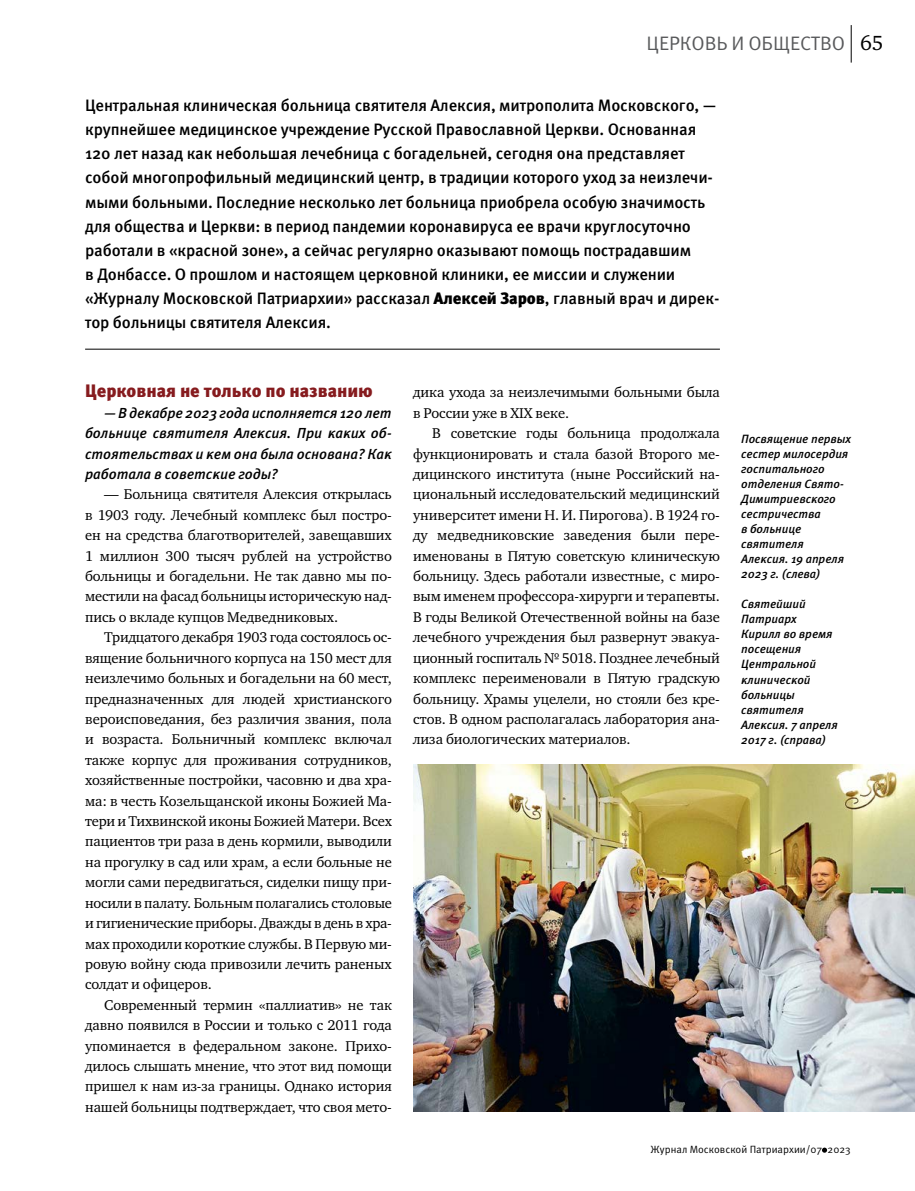
<style>
.page{position:relative;width:915px;height:1191px;background:#fff}
.page>*{position:absolute;margin:0;border:0;box-sizing:border-box;transform-origin:0 0}
.t1{font:19.5px "Meta Pro";letter-spacing:-.005em;color:#58595b}
.t2{font:900 18px "Meta Pro";letter-spacing:-.005em;color:#861b1e}
.t3{font:500 16.5px/24px "Meta Pro";letter-spacing:-.01em;color:#000}
.t4{font:14.55px/20.4px "Charter ITC";letter-spacing:-.005em;color:#000;text-align:justify}
.t5{font:italic 500 14.55px/20.4px "Meta Pro";letter-spacing:-.005em;color:#000;text-align:justify}
.t6{font:italic 500 12px/15px "Meta Pro";letter-spacing:-.005em;color:#000}
.t7{font:10.5px "Meta Pro";color:#000}
.s1{font-family:"Charter ITC";font-size:21px;color:#000}
.s2{font-weight:900}
</style>
<div class="page">
<hr style="left:850px;top:25px;width:1px;height:38px;background:#000">
<svg style="left:822px;top:1147px;width:4px;height:5px"></svg>
<img style="left:413px;top:765px;width:501px;height:346px">
<hr style="left:85px;top:349px;width:634px;height:1px;background:#000">
<h1 class="t1" style="left:646px;top:31px;width:238px">ЦЕРКОВЬ И ОБЩЕСТВО <span class="s1">65</span></h1>
<p class="t3" style="left:85px;top:94px;width:635px">Центральная клиническая больница святителя Алексия, митрополита Московского, — крупнейшее медицинское учреждение Русской Православной Церкви. Основанная 120 лет назад как небольшая лечебница с богадельней, сегодня она представляет собой многопрофильный медицинский центр, в традиции которого уход за неизлечи&shy;мыми больными. Последние несколько лет больница приобрела особую значимость для общества и Церкви: в период пандемии коронавируса ее врачи круглосуточно работали в «красной зоне», а сейчас регулярно оказывают помощь пострадавшим<br>в Донбассе. О прошлом и настоящем церковной клиники, ее миссии и служении «Журналу Московской Патриархии» рассказал <span class="s2">Алексей Заров</span>, главный врач и дирек&shy;тор больницы святителя Алексия.</p>
<p class="t2" style="left:85px;top:379px;width:289px">Церковная не только по названию</p>
<p class="t5" style="left:85px;top:403px;width:308px;text-indent:19px">— В декабре 2023 года исполняется 120 лет больнице святителя Алексия. При каких об&shy;стоятельствах и кем она была основана? Как работала в советские годы?</p>
<p class="t4" style="left:85px;top:484px;width:308px;text-indent:19px">— Больница святителя Алексия открылась в 1903 году. Лечебный комплекс был постро&shy;ен на средства благотворителей, завещавших 1 миллион 300 тысяч рублей на устройство больницы и богадельни. Не так давно мы по&shy;местили на фасад больницы историческую над&shy;пись о вкладе купцов Медведниковых.</p>
<p class="t4" style="left:85px;top:627px;width:308px;text-indent:19px">Тридцатого декабря 1903 года состоялось ос&shy;вящение больничного корпуса на 150 мест для неизлечимо больных и богадельни на 60 мест, предназначенных для людей христианского вероисповедания, без различия звания, пола и возраста. Больничный комплекс включал также корпус для проживания сотрудников, хозяйственные постройки, часовню и два хра&shy;ма: в честь Козельщанской иконы Божией Ма&shy;тери и Тихвинской иконы Божией Матери. Всех пациентов три раза в день кормили, выводили на прогулку в сад или храм, а если больные не могли сами передвигаться, сиделки пищу при&shy;носили в палату. Больным полагались столовые и гигиенические приборы. Дважды в день в хра&shy;мах проходили короткие службы. В Первую ми&shy;ровую войну сюда привозили лечить раненых солдат и офицеров.</p>
<p class="t4" style="left:85px;top:994px;width:308px;text-indent:19px">Современный термин «паллиатив» не так давно появился в России и только с 2011 года упоминается в федеральном законе. Прихо&shy;дилось слышать мнение, что этот вид помощи пришел к нам из-за границы. Однако история нашей больницы подтверждает, что своя мето-</p>
<p class="t4" style="left:413px;top:382px;width:308px">дика ухода за неизлечимыми больными была в России уже в XIX веке.</p>
<p class="t4" style="left:413px;top:423px;width:308px;text-indent:19px">В советские годы больница продолжала функционировать и стала базой Второго ме&shy;дицинского института (ныне Российский на&shy;циональный исследовательский медицинский университет имени Н. И. Пирогова). В 1924 го&shy;ду медведниковские заведения были пере&shy;именованы в Пятую советскую клиническую больницу. Здесь работали известные, с миро&shy;вым именем профессора-хирурги и терапевты.<br>В годы Великой Отечественной войны на базе лечебного учреждения был развернут эвакуа&shy;ционный госпиталь № 5018. Позднее лечебный комплекс переименовали в Пятую градскую больницу. Храмы уцелели, но стояли без кре&shy;стов. В одном располагалась лаборатория ана&shy;лиза биологических материалов.</p>
<p class="t6" style="left:741px;top:432px;width:111px">Посвящение первых сестер милосердия госпитального отделения Свято-<br>Димитриевского сестричества<br>в больнице святителя<br>Алексия. 19 апреля<br>2023 г. (слева)</p>
<p class="t6" style="left:741px;top:597px;width:98px">Святейший<br>Патриарх<br>Кирилл во время посещения<br>Центральной клинической больницы святителя<br>Алексия. 7 апреля<br>2017 г. (справа)</p>
<p class="t7" style="left:650px;top:1142px;width:201px">Журнал Московской Патриархии/07 2023</p>
</div>
